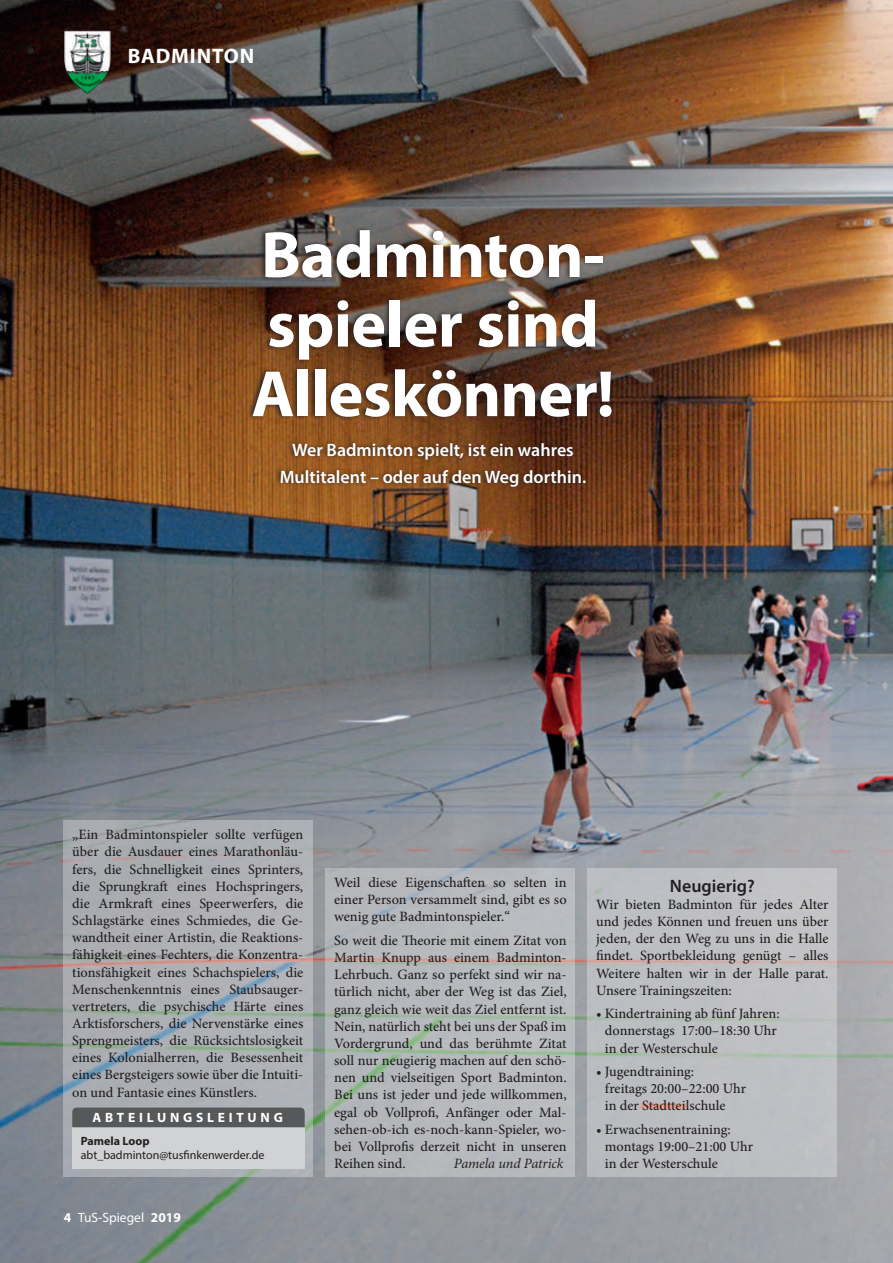
<style>
.page{position:relative;width:893px;height:1263px;background:#fff}
.page>*{position:absolute;margin:0;border:0;box-sizing:border-box;transform-origin:0 0}
.t1{font:700 66px/69.6px "Myriad Pro";letter-spacing:-.01em;color:#fff}
.t2{font:700 21px "Myriad Pro";letter-spacing:.04em;color:#fff}
.t3{font:600 18px/26.8px "Myriad Pro";color:#fff;text-align:center}
.t4{font:600 18px "Myriad Pro";color:#231f20}
.t5{font:500 14.25px/17.1px "Minion Pro";color:#231f20;text-align:justify}
.t6{font:italic 14.25px "Minion Pro";letter-spacing:-.01em;color:#231f20}
.t7{font:700 13.5px "Myriad Pro";letter-spacing:.28em;color:#fff}
.t8{font:13.5px "Myriad Pro";color:#fff}
.t9{font:12px "Myriad Pro";color:#231f20}
.t10{font:700 12px "Myriad Pro";color:#231f20}
.s1{font-weight:700}
</style>
<div class="page">
<img style="left:0;top:0;width:893px;height:1263px">
<img style="left:64px;top:30px;width:47px;height:64px">
<svg style="left:64px;top:820px;width:249px;height:357px;background:#abaeb2"></svg>
<svg style="left:326px;top:868px;width:249px;height:309px;background:#b5b8ba"></svg>
<div style="left:588px;top:868px;width:249px;height:309px;background:#bdbfc3"></div>
<div style="left:246px;top:226px;width:368px;height:265px;background:#231f20;opacity:.84"></div>
<svg style="left:72px;top:1107px;width:233px;height:61px;background:#a9aaac"></svg>
<h2 class="t2" style="left:128px;top:42px;width:128px">BADMINTON</h2>
<h1 class="t1" style="left:251px;top:218px;width:365px">Badminton&shy;spieler sind<br>Alleskönner!</h1>
<p class="t3" style="left:280px;top:436px;width:308px">Wer Badminton spielt, ist ein wahres<br>Multitalent – oder auf den Weg dorthin.</p>
<p class="t5" style="left:72px;top:826px;width:233px">„Ein Badmintonspieler sollte verfügen über die Ausdauer eines Marathonläu&shy;fers, die Schnelligkeit eines Sprinters, die Sprungkraft eines Hochspringers, die Armkraft eines Speerwerfers, die Schlagstärke eines Schmiedes, die Ge&shy;wandtheit einer Artistin, die Reaktions&shy;fähigkeit eines Fechters, die Konzentra&shy;tionsfähigkeit eines Schachspielers, die Menschenkenntnis eines Staubsauger&shy;vertreters, die psychische Härte eines Arktisforschers, die Nervenstärke eines Sprengmeisters, die Rücksichtslosigkeit eines Kolonialherren, die Besessenheit eines Bergsteigers sowie über die Intuiti&shy;on und Fantasie eines Künstlers.</p>
<p class="t7" style="left:93px;top:1109px;width:192px">ABTEILUNGSLEITUNG</p>
<p class="t10" style="left:81px;top:1133px;width:70px">Pamela Loop</p>
<p class="t9" style="left:81px;top:1148px;width:185px">abt_badminton@tusfinkenwerder.de</p>
<p class="t8" style="left:64px;top:1209px;width:119px"><span class="s1">4</span> TuS-Spiegel <span class="s1">2019</span></p>
<p class="t5" style="left:334px;top:874px;width:234px">Weil diese Eigenschaften so selten in einer Person versammelt sind, gibt es so wenig gute Badmintonspieler.“</p>
<p class="t5" style="left:334px;top:932px;width:234px">So weit die Theorie mit einem Zitat von Martin Knupp aus einem Badminton-Lehrbuch. Ganz so perfekt sind wir na&shy;türlich nicht, aber der Weg ist das Ziel, ganz gleich wie weit das Ziel entfernt ist.<br>Nein, natürlich steht bei uns der Spaß im Vordergrund, und das berühmte Zitat soll nur neugierig machen auf den schö&shy;nen und vielseitigen Sport Badminton.<br>Bei uns ist jeder und jede willkommen, egal ob Vollprofi, Anfänger oder Mal&shy;sehen-ob-ich es-noch-kann-Spieler, wo&shy;bei Vollprofis derzeit nicht in unseren Reihen sind.</p>
<p class="t6" style="left:454px;top:1154px;width:111px">Pamela und Patrick</p>
<p class="t4" style="left:670px;top:874px;width:86px">Neugierig?</p>
<p class="t5" style="left:596px;top:896px;width:234px">Wir bieten Badminton für jedes Alter und jedes Können und freuen uns über jeden, der den Weg zu uns in die Halle findet. Sportbekleidung genügt – alles Weitere halten wir in der Halle parat.<br>Unsere Trainingszeiten:</p>
<p class="t5" style="left:605px;top:1005px;width:176px;text-align:left;text-indent:-9px">• Kindertraining ab fünf Jahren: donnerstags 17:00–18:30 Uhr in der Westerschule</p>
<p class="t5" style="left:605px;top:1063px;width:143px;text-align:left;text-indent:-9px">• Jugendtraining:<br>freitags 20:00–22:00 Uhr in der Stadtteilschule</p>
<p class="t5" style="left:605px;top:1121px;width:150px;text-align:left;text-indent:-9px">• Erwachsenentraining: montags 19:00–21:00 Uhr in der Westerschule</p>
</div>
